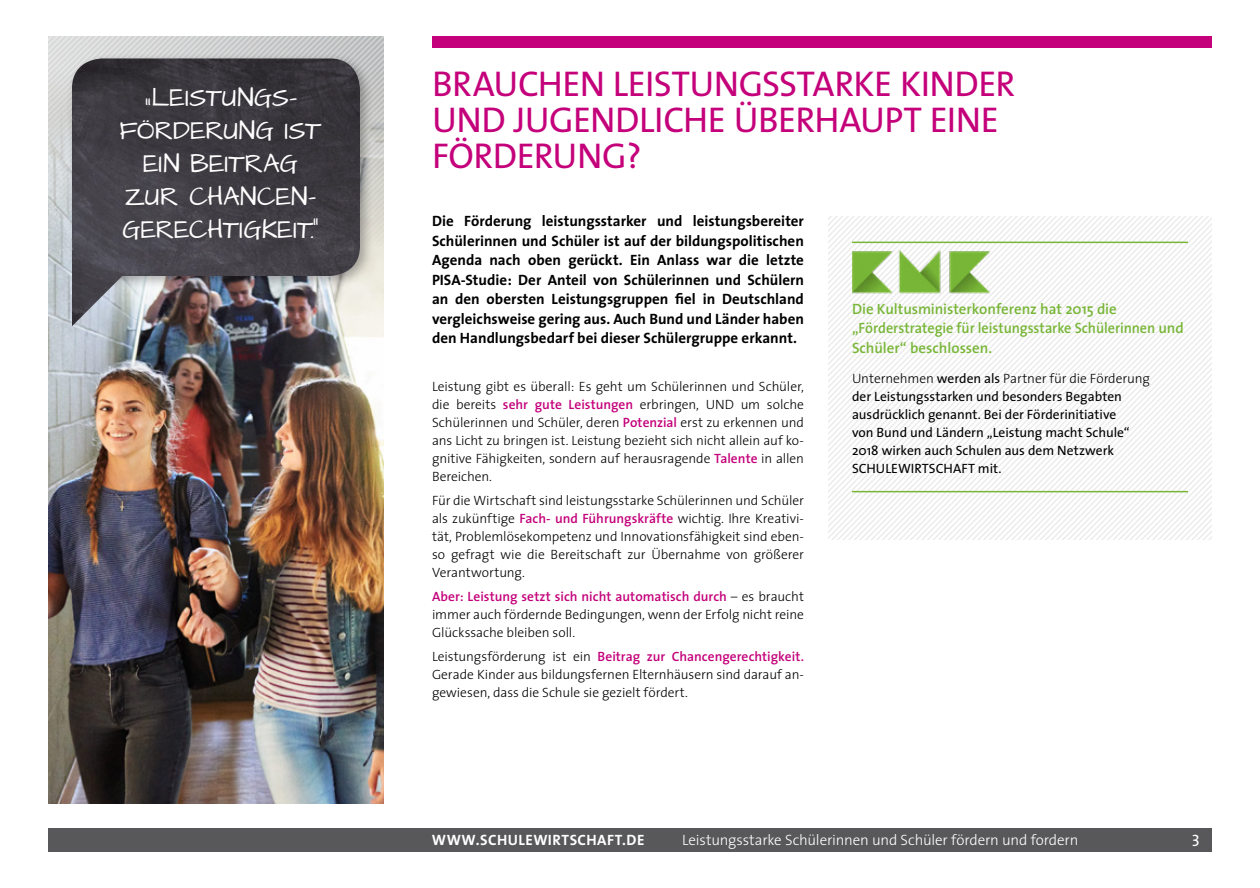
<style>
.page{position:relative;width:1260px;height:888px;background:#fff}
.page>*{position:absolute;margin:0;border:0;box-sizing:border-box;transform-origin:0 0}
.SW_Checklisten___H1{font:36px/36px "The Sans";letter-spacing:-.015em;color:#c4007a}
.SW_Checkliste___Text{font:27px/33px "Architects Daughter";color:#fff;text-align:center}
.t1{font:16.5px "The Sans Caps";color:#fff}
.SW_Checkliste___Aufg{font:700 15px/19.5px "The Sans";color:#000;text-align:justify}
.SW_Checkliste___Aufg-2{font:600 15px/19.5px "The Sans";color:#78b637}
.t2{font:300 15px "The Sans";letter-spacing:-.01em;color:#fff}
.t3{font:700 15px "The Sans";letter-spacing:.035em;color:#fff}
.SW_Checklisten_-_Tex{font:300 13.5px/18px "The Sans";letter-spacing:-.005em;color:#000;text-align:justify}
.SW_Checklisten_-_Tex-2{font:13.5px/18px "The Sans";color:#000}
.s1{font-weight:600;color:#c4007a}
.s2{font-weight:300}
</style>
<div class="page">
<img style="left:48px;top:36px;width:336px;height:768px">
<svg style="left:964px;top:216px;width:6px;height:324px"></svg>
<svg style="left:975px;top:216px;width:6px;height:324px"></svg>
<svg style="left:981px;top:216px;width:6px;height:324px"></svg>
<svg style="left:992px;top:216px;width:6px;height:324px"></svg>
<svg style="left:998px;top:216px;width:6px;height:324px"></svg>
<svg style="left:1004px;top:216px;width:5px;height:324px"></svg>
<svg style="left:1009px;top:216px;width:6px;height:324px"></svg>
<svg style="left:1015px;top:216px;width:5px;height:324px"></svg>
<svg style="left:1020px;top:216px;width:6px;height:324px"></svg>
<svg style="left:1026px;top:216px;width:6px;height:324px"></svg>
<svg style="left:1032px;top:216px;width:5px;height:324px"></svg>
<svg style="left:1037px;top:216px;width:6px;height:324px"></svg>
<svg style="left:1043px;top:216px;width:6px;height:324px"></svg>
<svg style="left:1049px;top:216px;width:5px;height:324px"></svg>
<svg style="left:1054px;top:216px;width:6px;height:324px"></svg>
<svg style="left:1060px;top:216px;width:5px;height:324px"></svg>
<svg style="left:1065px;top:216px;width:6px;height:324px"></svg>
<svg style="left:1071px;top:216px;width:6px;height:324px"></svg>
<svg style="left:1077px;top:216px;width:135px;height:324px"></svg>
<hr style="left:852px;top:242px;width:336px;height:1px;background:#78b637">
<hr style="left:852px;top:491px;width:336px;height:1px;background:#78b637">
<img style="left:852px;top:251px;width:144px;height:46px">
<div style="left:66px;top:53px;width:308px;height:236px;background:#000;opacity:.3"></div>
<img style="left:72px;top:58px;width:288px;height:218px">
<img style="left:72px;top:250px;width:76px;height:76px">
<div style="left:48px;top:828px;width:1164px;height:24px;background:#58585a"></div>
<div style="left:432px;top:36px;width:780px;height:12px;background:#c4007a"></div>
<p class="SW_Checkliste___Text" style="left:120px;top:82px;width:203px">„LEISTUNGS-<br>FÖRDERUNG IST<br>EIN BEITRAG<br>ZUR CHANCEN-<br>GERECHTIGKEIT.“</p>
<p class="SW_Checklisten___H1" style="left:432px;top:65px;width:585px">BRAUCHEN LEISTUNGSSTARKE KINDER<br>UND JUGENDLICHE ÜBERHAUPT EINE<br>FÖRDERUNG?</p>
<p class="SW_Checkliste___Aufg" style="left:432px;top:211px;width:373px">Die Förderung leistungsstarker und leistungsbereiter Schülerinnen und Schüler ist auf der bildungspolitischen Agenda nach oben gerückt. Ein Anlass war die letzte PISA-Studie: Der Anteil von Schülerinnen und Schülern an den obersten Leistungsgruppen fiel in Deutschland vergleichsweise gering aus. Auch Bund und Länder haben den Handlungsbedarf bei dieser Schülergruppe erkannt.</p>
<p class="SW_Checklisten_-_Tex" style="left:432px;top:377px;width:374px">Leistung gibt es überall: Es geht um Schülerinnen und Schüler, die bereits <span class="s1">sehr gute Leistungen</span> erbringen, UND um solche Schülerinnen und Schüler, deren <span class="s1">Potenzial</span> erst zu erkennen und ans Licht zu bringen ist. Leistung bezieht sich nicht allein auf ko&shy;gnitive Fähigkeiten, sondern auf herausragende <span class="s1">Talente</span> in allen Bereichen.</p>
<p class="SW_Checklisten_-_Tex" style="left:432px;top:491px;width:374px">Für die Wirtschaft sind leistungsstarke Schülerinnen und Schüler als zukünftige <span class="s1">Fach- und Führungskräfte</span> wichtig. Ihre Kreativi&shy;tät, Problemlösekompetenz und Innovationsfähigkeit sind eben&shy;so gefragt wie die Bereitschaft zur Übernahme von größerer Verantwortung.</p>
<p class="SW_Checklisten_-_Tex" style="left:432px;top:587px;width:374px"><span class="s1">Aber: Leistung setzt sich nicht automatisch durch</span> – es braucht immer auch fördernde Bedingungen, wenn der Erfolg nicht reine Glückssache bleiben soll.</p>
<p class="SW_Checklisten_-_Tex" style="left:432px;top:647px;width:373px">Leistungsförderung ist ein <span class="s1">Beitrag zur Chancengerechtigkeit.<br></span>Gerade Kinder aus bildungsfernen Elternhäusern sind darauf an&shy;gewiesen, dass die Schule sie gezielt fördert.</p>
<p class="SW_Checkliste___Aufg-2" style="left:852px;top:298px;width:333px">Die Kultusministerkonferenz hat 2015 die „Förderstrategie für leistungsstarke Schülerinnen und<br>Schüler“ beschlossen.</p>
<p class="SW_Checklisten_-_Tex-2" style="left:852px;top:369px;width:300px"><span class="s2">Unternehmen</span> werden als <span class="s2">Partner für die Förderung </span>der Leistungsstarken und besonders Begabten ausdrücklich genannt. Bei der Förderinitiative<br>von Bund und Ländern „Leistung macht Schule“ 2018 wirken auch Schulen aus dem Netzwerk SCHULEWIRTSCHAFT mit.</p>
<p class="t3" style="left:432px;top:827px;width:214px">WWW.SCHULEWIRTSCHAFT.DE</p>
<p class="t2" style="left:682px;top:828px;width:398px">Leistungsstarke Schülerinnen und Schüler fördern und fordern</p>
<p class="t1" style="left:1192px;top:826px;width:10px">3</p>
</div>
